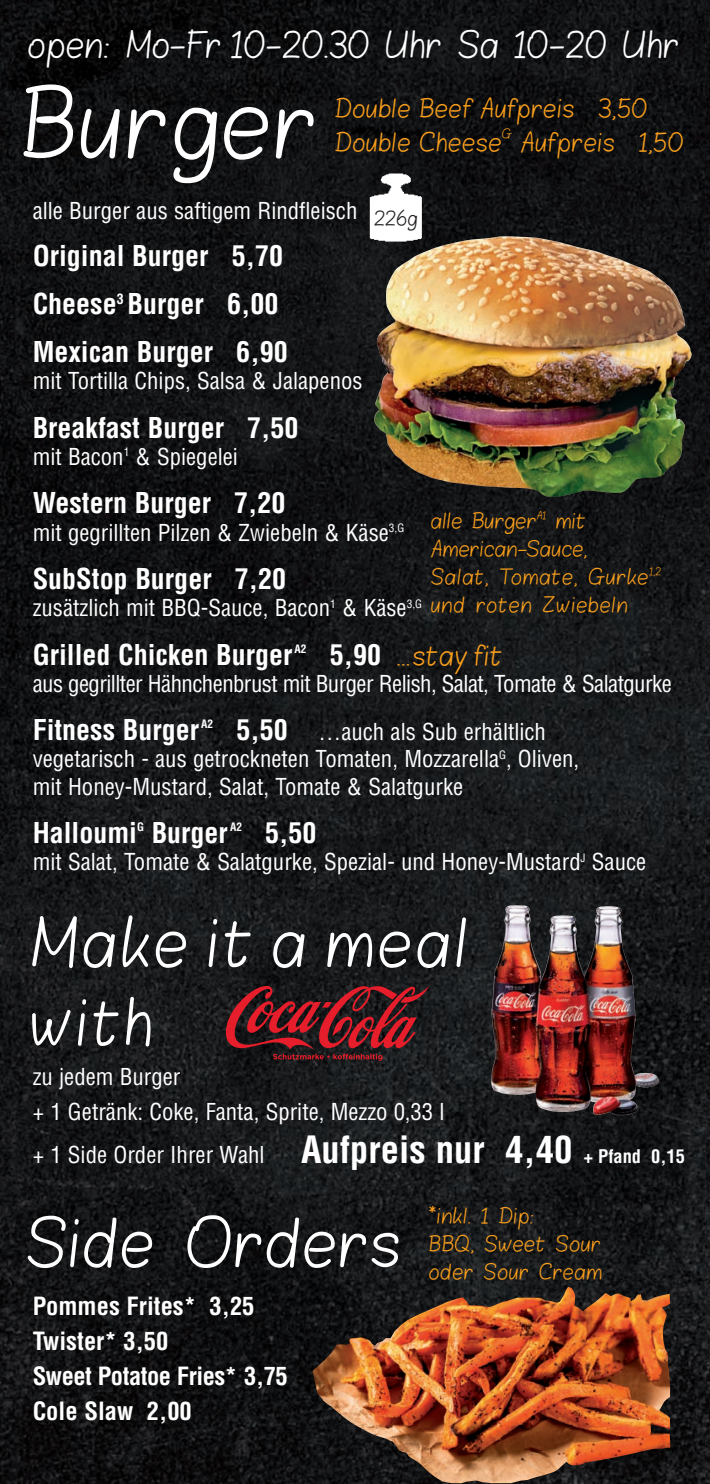
<style>
.page{position:relative;width:710px;height:1484px;background:#fff}
.page>*{position:absolute;margin:0;border:0;box-sizing:border-box;transform-origin:0 0}
.t1{font:78.75px "Blokletters Balpen";color:#fff}
.t2{font:54.25px "Blokletters Balpen";letter-spacing:.04em;color:#fff}
.t3{font:54.25px "Blokletters Balpen";color:#fff}
.t4{font:52.5px "Blokletters Balpen";color:#fff}
.t5{font:29.75px "Blokletters Balpen";letter-spacing:-.015em;color:#fff}
.t6{font:700 condensed 28px/47.9px "Helvetica";color:#fff}
.t7{font:700 condensed 24.5px/35px "Helvetica";color:#fff}
.t8{font:condensed 22.75px/27.1px "Helvetica";color:#fff}
.t9{font:condensed 22.75px "Helvetica";letter-spacing:-.025em;color:#fff}
.t10{font:22.75px "Blokletters Balpen";color:#f89e1c}
.t11{font:21px/34.5px "Blokletters Balpen";color:#f89e1c}
.t12{font:17.5px/28px "Blokletters Balpen";color:#f89e1c}
.t13{font:17.5px "Blokletters Balpen";letter-spacing:.025em;color:#f89e1c}
.t14{font:16.45px "Blokletters Balpen";color:#231f20}
.t15{font:700 condensed 11.38px "Helvetica";color:#fff}
.t16{font:10.5px "Blokletters Balpen";color:#f89e1c}
.t17{font:8.75px "Blokletters Balpen";color:#f89e1c}
.s1{font-family:"Helvetica";font-weight:700;font-stretch:condensed;font-size:28px;color:#fff}
.s2{font-weight:700;font-size:28px}
.s3{font-weight:700;font-size:36.75px}
.s4{font-weight:700;font-size:18.38px}
</style>
<div class="page">
<img style="left:0;top:0;width:709px;height:1483px">
<img style="left:312px;top:1286px;width:358px;height:196px">
<img style="left:374px;top:236px;width:317px;height:263px">
<img style="left:491px;top:905px;width:147px;height:210px">
<svg style="left:226px;top:985px;width:203px;height:75px;background:#581a20"></svg>
<img style="left:357px;top:171px;width:75px;height:78px">
<h3 class="t5" style="left:27px;top:30px;width:653px">open: Mo-Fr 10-20.30 Uhr Sa 10-20 Uhr</h3>
<h1 class="t1" style="left:19px;top:85px;width:299px">-urger</h1>
<p class="t11" style="left:334px;top:94px;width:314px">Double -eef Aufpreis 3,50<br>Double Cheese</p>
<p class="t16" style="left:501px;top:128px;width:12px">G</p>
<p class="t11" style="left:520px;top:129px;width:165px">Aufpreis 1,50</p>
<p class="t8" style="left:33px;top:199px;width:326px">alle Burger aus saftigem Rindfleisch</p>
<p class="t6" style="left:33px;top:234px;width:256px">Original Burger 5,70<br>Cheese<sup>3</sup> Burger 6,00<br>Mexican Burger 6,90</p>
<p class="t8" style="left:33px;top:369px;width:331px">mit Tortilla Chips, Salsa &amp; Jalapenos</p>
<p class="t6" style="left:33px;top:406px;width:267px">Breakfast Burger 7,50</p>
<p class="t8" style="left:33px;top:445px;width:207px">mit Bacon<sup>1</sup> &amp; Spiegelei</p>
<p class="t6" style="left:33px;top:481px;width:254px">Western Burger 7,20</p>
<p class="t8" style="left:33px;top:520px;width:373px">mit gegrillten Pilzen &amp; Zwiebeln &amp; Käse<sup>3,G</sup></p>
<p class="t6" style="left:33px;top:557px;width:255px">SubStop Burger 7,20</p>
<p class="t8" style="left:33px;top:596px;width:391px">zusätzlich mit BBQ-Sauce, Bacon<sup>1</sup> &amp; Käse<sup>3,G</sup></p>
<p class="t6" style="left:33px;top:632px;width:261px">Grilled Chicken Burger</p>
<p class="t15" style="left:294px;top:644px;width:14px">A2</p>
<p class="t10" style="left:329px;top:644px;width:174px"><span class="s1">5,90</span> ...stay fit</p>
<p class="t9" style="left:33px;top:674px;width:640px">aus gegrillter Hähnchenbrust mit Burger Relish, Salat, Tomate &amp; Salatgurke</p>
<p class="t6" style="left:33px;top:708px;width:168px">Fitness Burger</p>
<p class="t15" style="left:201px;top:719px;width:14px">A2</p>
<p class="t14" style="left:373px;top:210px;width:46px">226g</p>
<p class="t12" style="left:430px;top:509px;width:108px">alle -urger</p>
<p class="t17" style="left:536px;top:511px;width:12px">A1</p>
<p class="t12" style="left:430px;top:509px;width:220px;text-indent:125px">mit<br>American-Sauce,<br>Salat, Tomate, Gurke</p>
<p class="t17" style="left:649px;top:567px;width:14px">1,2</p>
<p class="t13" style="left:430px;top:596px;width:199px">und roten Zwiebeln</p>
<p class="t8" style="left:33px;top:720px;width:548px;text-indent:204px"><span class="s2">5,50</span> …auch als Sub erhältlich vegetarisch - aus getrockneten Tomaten, Mozzarella<sup>G</sup>, Oliven, mit Honey-Mustard, Salat, Tomate &amp; Salatgurke</p>
<p class="t6" style="left:33px;top:811px;width:106px">Halloumi</p>
<p class="t15" style="left:137px;top:822px;width:8px">G</p>
<p class="t6" style="left:152px;top:811px;width:78px">Burger</p>
<p class="t15" style="left:230px;top:822px;width:14px">A2</p>
<p class="t6" style="left:265px;top:811px;width:53px">5,50</p>
<p class="t8" style="left:33px;top:850px;width:615px">mit Salat, Tomate &amp; Salatgurke, Spezial- und Honey-Mustard<sup>J</sup> Sauce</p>
<h2 class="t2" style="left:29px;top:916px;width:440px">Make it a meal</h2>
<h3 class="t4" style="left:29px;top:996px;width:125px">with</h3>
<p class="t8" style="left:33px;top:1060px;width:413px;line-height:35px">zu jedem Burger<br>+ 1 Getränk: Coke, Fanta, Sprite, Mezzo 0,33 l</p>
<p class="t8" style="left:33px;top:1143px;width:653px">+ 1 Side Order Ihrer Wahl <span class="s3">Aufpreis nur 4,40</span> <span class="s4">+ Pfand 0,15</span></p>
<h2 class="t3" style="left:25px;top:1216px;width:377px">Side Orders</h2>
<p class="t12" style="left:428px;top:1204px;width:175px">*inkl. 1 Dip:<br>--Q, Sweet Sour oder Sour Cream</p>
<p class="t7" style="left:33px;top:1290px;width:256px">Pommes Frites* 3,25<br>Twister* 3,50<br>Sweet Potatoe Fries* 3,75<br>Cole Slaw 2,00</p>
</div>
